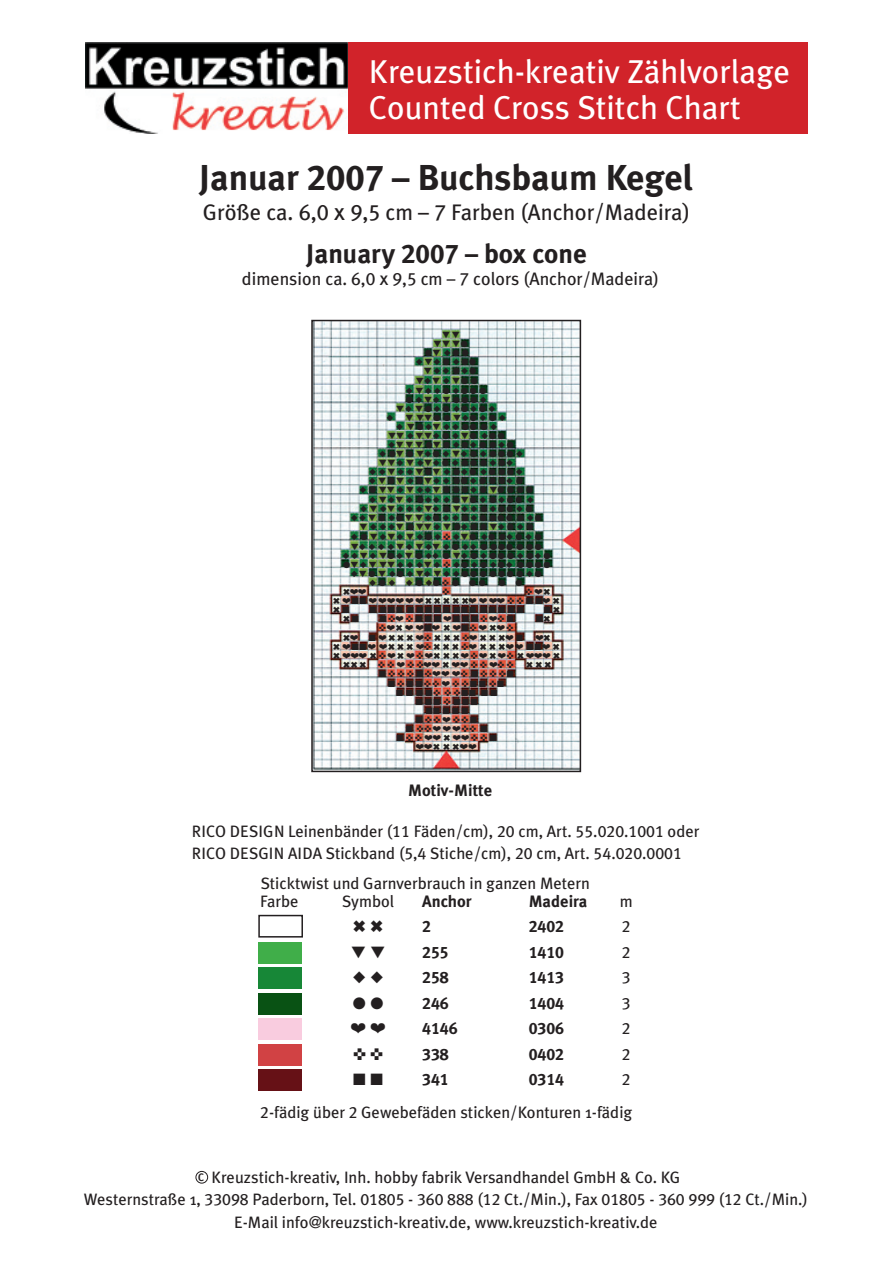
<style>
.page{position:relative;width:893px;height:1263px;background:#fff}
.page>*{position:absolute;margin:0;border:0;box-sizing:border-box;transform-origin:0 0}
.t1{font:700 36px "Meta Plus";color:#231f20}
.t2{font:33px/36px "Meta Plus";color:#fff}
.t3{font:700 27px "Meta Plus";color:#231f20}
.t4{font:22.5px "Meta Plus";color:#231f20}
.t5{font:18px "Meta Plus";color:#231f20}
.t6{font:16.5px/22.5px "Meta Plus";color:#231f20;text-align:center}
.t7{font:16.5px "Meta Plus Bold Caps";color:#231f20}
.t8{font:700 16.5px "Meta Plus";color:#231f20}
.t9{font:16.5px "Meta Plus Book Caps";color:#231f20}
.t10{font:14.85px "Meta Plus";color:#231f20}
.t11{font:9px/9.4px "Zapf Dingbats ITC";color:#231f20}
.s1{font-family:"Meta Plus Bold Caps";font-weight:400}
.s2{font-family:"Meta Plus Book Caps"}
</style>
<div class="page">
<img style="left:314px;top:323px;width:264px;height:446px">
<div style="left:311px;top:320px;width:270px;height:452px;border:2px solid #231f20"></div>
<div style="left:85px;top:43px;width:723px;height:91px;background:#d1232a"></div>
<div style="left:85px;top:43px;width:262px;height:94px;background:#fff"></div>
<img style="left:85px;top:43px;width:262px;height:90px">
<div style="left:196px;top:1171px;width:12px;height:12px;border:1px solid #231f20;border-radius:50%"></div>
<div style="left:259px;top:942px;width:43px;height:21px;background:#40ae49"></div>
<div style="left:258px;top:915px;width:45px;height:22px;border:1px solid #231f20"></div>
<div style="left:259px;top:967px;width:43px;height:22px;background:#178737"></div>
<div style="left:259px;top:993px;width:43px;height:21px;background:#095214"></div>
<div style="left:259px;top:1018px;width:43px;height:22px;background:#f9ccdf"></div>
<div style="left:259px;top:1044px;width:43px;height:21px;background:#d14244"></div>
<div style="left:259px;top:1069px;width:43px;height:22px;background:#661116"></div>
<svg style="left:442px;top:332px;width:18px;height:6px"></svg>
<svg style="left:499px;top:579px;width:23px;height:7px"></svg>
<svg style="left:443px;top:588px;width:6px;height:7px"></svg>
<svg style="left:343px;top:616px;width:15px;height:6px"></svg>
<svg style="left:536px;top:607px;width:24px;height:15px"></svg>
<svg style="left:536px;top:635px;width:14px;height:6px"></svg>
<h2 class="t2" style="left:369px;top:54px;width:423px">Kreuzstich-kreativ Zählvorlage<br>Counted Cross Stitch Chart</h2>
<h1 class="t1" style="left:199px;top:156px;width:496px">Januar <span class="s1">2007</span> – Buchsbaum Kegel</h1>
<h3 class="t4" style="left:203px;top:199px;width:489px">Größe ca. <span class="s2">6,0 x 9,5</span> cm – <span class="s2">7</span> Farben (Anchor/Madeira)</h3>
<h3 class="t3" style="left:306px;top:238px;width:282px">January <span class="s1">2007</span> – box cone</h3>
<h3 class="t5" style="left:242px;top:268px;width:419px">dimension ca. <span class="s2">6,0 x 9,5</span> cm <span class="s2">– 7</span> colors (Anchor/Madeira)</h3>
<p class="t11" style="left:433px;top:339px;width:36px">▼▼▼●</p>
<p class="t11" style="left:425px;top:348px;width:45px">●▼ ◆ ● ●</p>
<p class="t11" style="left:416px;top:357px;width:62px">◆ ▼ ◆ ● ◆ ●●</p>
<p class="t11" style="left:424px;top:366px;width:54px">▼ ◆ ◆ ●◆●</p>
<p class="t11" style="left:416px;top:376px;width:64px">▼◆▼ ◆ ▼● ●</p>
<p class="t11" style="left:406px;top:386px;width:82px">◆ ▼ ◆ ◆ ● ◆ ● ● ●</p>
<p class="t11" style="left:406px;top:395px;width:83px">● ◆ ▼◆ ▼ ● ● ● ◆</p>
<p class="t11" style="left:396px;top:404px;width:101px">▼◆ ▼ ● ◆ ● ◆●◆● ◆</p>
<p class="t11" style="left:386px;top:413px;width:121px">◆ ▼ ▼▼ ● ● ▼◆● ◆ ● ◆</p>
<p class="t11" style="left:396px;top:423px;width:102px">◆ ▼ ● ◆▼ ◆ ◆ ●● ● ◆</p>
<p class="t11" style="left:388px;top:432px;width:118px">▼▼ ◆ ▼ ▼ ◆ ● ◆ ▼● ◆ ● ●</p>
<p class="t11" style="left:388px;top:441px;width:127px">◆▼ ▼ ▼ ●▼ ● ◆ ● ◆ ● ● ◆ ●</p>
<p class="t11" style="left:379px;top:450px;width:145px">◆ ●▼ ● ▼◆● ◆ ▼◆ ● ◆ ● ● ● ◆</p>
<p class="t11" style="left:379px;top:459px;width:136px">▼▼◆ ▼ ◆▼◆ ● ◆ ● ● ● ◆ ●◆</p>
<p class="t11" style="left:369px;top:468px;width:155px">◆ ◆ ▼ ◆ ◆ ▼ ●▼ ◆ ●◆ ● ◆ ● ● ● ◆</p>
<p class="t11" style="left:369px;top:477px;width:156px">◆ ▼●▼ ◆ ●▼◆ ◆ ●●◆ ● ● ●◆ ●</p>
<p class="t11" style="left:360px;top:486px;width:175px">◆ ● ▼▼ ◆ ▼ ◆◆▼ ● ● ● ◆ ● ▼● ● ● ●</p>
<p class="t11" style="left:369px;top:495px;width:166px">◆ ▼◆▼ ◆ ●◆◆ ◆ ●▼● ◆ ● ◆ ● ● ◆</p>
<p class="t11" style="left:360px;top:504px;width:174px">◆ ▼ ◆▼ ◆ ◆ ◆ ▼◆ ● ▼◆ ◆ ● ◆●● ◆ ●</p>
<p class="t11" style="left:351px;top:513px;width:193px">◆◆▼ ● ◆●▼ ▼ ◆● ◆ ◆ ● ◆ ● ●●● ● ◆●</p>
<p class="t11" style="left:359px;top:522px;width:176px">▼ ◆ ◆ ◆▼ ● ▼▼ ◆ ▼ ●◆ ● ● ▼◆ ● ◆ ●</p>
<p class="t11" style="left:351px;top:532px;width:193px">◆ ● ▼ ◆▼◆ ▼ ◆ ● ◆ ✜ ◆▼● ◆● ●◆ ● ◆ ●</p>
<p class="t11" style="left:351px;top:542px;width:193px">▼◆ ◆ ◆ ◆ ▼ ◆ ▼ ◆▼ ◆ ● ◆◆ ● ●●● ● ● ●</p>
<p class="t11" style="left:343px;top:551px;width:209px">◆ ◆ ▼ ◆ ▼●◆▼ ● ◆◆ ● ▼◆ ● ◆ ●● ● ◆ ●◆●</p>
<p class="t11" style="left:343px;top:560px;width:209px">●▼ ◆ ▼ ▼▼ ◆ ◆ ◆ ▼ ◆ ✜ ◆ ● ◆ ● ◆●◆ ● ● ● ●</p>
<p class="t11" style="left:351px;top:569px;width:193px">◆▼● ▼ ◆● ◆ ▼◆ ▼ ◆ ◆ ● ● ● ● ● ● ● ◆ ●</p>
<p class="t11" style="left:369px;top:578px;width:118px">◆ ● ◆ ◆ ● ◆● ✜ ● ● ●</p>
<p class="t11" style="left:343px;top:587px;width:25px">✖❤❤</p>
<p class="t11" style="left:333px;top:587px;width:228px;text-indent:192px">✜ ❤✖<br>✖ ❤■■ ❤ ❤❤❤ ❤ ❤ ✖ ✖ ✖ ✖ ✖❤ ❤ ❤❤ ✜ ✜ ■ ■❤ ✖ ✖ ■</p>
<p class="t11" style="left:369px;top:606px;width:156px">■ ■■■ ■ ■ ■ ■ ■ ■■ ■ ■ ■ ■ ■ ■</p>
<p class="t11" style="left:380px;top:615px;width:135px">■ ✜❤ ✜ ■ ■ ■ ❤ ■ ■ ■ ✜ ❤✜ ■</p>
<p class="t11" style="left:343px;top:623px;width:181px;text-indent:36px">✜❤✖ ❤ ❤■❤ ✖ ❤■ ✜ ❤ ✖❤ ✜ ✖❤ ■ ❤ ✖ ✖ ✖ ❤✜ ✖ ✖ ✖ ✜❤ ✖ ✖ ✖❤ ■</p>
<p class="t11" style="left:333px;top:642px;width:228px">✖ ❤■■ ❤ ❤ ✖ ✖ ✖ ❤✜ ✖ ✖ ✖ ✜❤ ✖ ✖ ✖❤❤ ■■❤ ✖</p>
<p class="t11" style="left:333px;top:651px;width:228px">✖ ❤❤❤ ✖ ✜ ❤ ✖ ❤ ✜ ❤✖ ✖ ✖ ❤ ✜ ❤ ✖ ❤✜ ✖ ❤❤❤ ✖</p>
<p class="t11" style="left:343px;top:660px;width:25px">✖✖✖</p>
<p class="t11" style="left:378px;top:660px;width:137px">✜ ✜ ❤ ✜ ✜❤❤ ✖ ❤❤ ✜ ✜ ❤✜ ✜</p>
<p class="t11" style="left:526px;top:660px;width:27px">✖ ✖ ✖</p>
<p class="t11" style="left:379px;top:669px;width:136px">■ ✜ ✜ ✜ ■ ✜❤❤ ❤✜ ■ ✜ ✜ ✜■</p>
<p class="t11" style="left:388px;top:679px;width:117px">■ ✜ ■ ■ ✜ ✜ ❤ ✜ ✜ ■ ■ ✜■</p>
<p class="t11" style="left:396px;top:688px;width:103px">■ ■ ■ ■✜ ✜ ✜■■ ■ ■</p>
<p class="t11" style="left:416px;top:697px;width:63px">■ ■ ■ ✜ ■ ■ ■</p>
<p class="t11" style="left:426px;top:706px;width:44px">■■ ■ ■ ■</p>
<p class="t11" style="left:416px;top:715px;width:63px">■ ✜ ✜ ❤ ✜ ✜ ■</p>
<p class="t11" style="left:406px;top:724px;width:83px">■ ✜✜ ❤ ❤ ❤✜✜ ■</p>
<p class="t11" style="left:397px;top:733px;width:102px;line-height:9px;text-align:center">■ ✜ ✜ ❤❤ ✖ ❤❤ ✜ ✜ ■ ❤❤✖ ✖ ✖❤❤</p>
<h3 class="t8" style="left:408px;top:781px;width:85px">Motiv-Mitte</h3>
<h3 class="t6" style="left:192px;top:819px;width:509px;text-align:left">RICO DESIGN Leinenbänder (<span class="s2">11</span> Fäden/cm), <span class="s2">20</span> cm, Art. <span class="s2">55.020.1001</span> oder<br>RICO DESGIN AIDA Stickband (<span class="s2">5,4</span> Stiche/cm), <span class="s2">20</span> cm, Art. <span class="s2">54.020.0001</span></h3>
<h3 class="t6" style="left:261px;top:872px;width:331px">Sticktwist und Garnverbrauch in ganzen Metern</h3>
<h3 class="t6" style="left:260px;top:889px;width:40px">Farbe</h3>
<h3 class="t6" style="left:342px;top:889px;width:54px">Symbol</h3>
<h3 class="t8" style="left:422px;top:891px;width:51px">Anchor</h3>
<h3 class="t8" style="left:529px;top:891px;width:60px">Madeira</h3>
<h3 class="t6" style="left:620px;top:889px;width:15px">m</h3>
<h3 class="t7" style="left:422px;top:917px;width:10px">2</h3>
<h3 class="t7" style="left:529px;top:917px;width:37px">2402</h3>
<h3 class="t9" style="left:622px;top:917px;width:10px">2</h3>
<h3 class="t7" style="left:422px;top:942px;width:28px">255</h3>
<h3 class="t7" style="left:529px;top:942px;width:37px">1410</h3>
<h3 class="t9" style="left:622px;top:942px;width:10px">2</h3>
<h3 class="t7" style="left:422px;top:968px;width:28px">258</h3>
<h3 class="t7" style="left:529px;top:968px;width:37px">1413</h3>
<h3 class="t9" style="left:622px;top:968px;width:10px">3</h3>
<h3 class="t7" style="left:422px;top:993px;width:28px">246</h3>
<h3 class="t7" style="left:529px;top:993px;width:37px">1404</h3>
<h3 class="t9" style="left:622px;top:993px;width:10px">3</h3>
<h3 class="t7" style="left:422px;top:1019px;width:37px">4146</h3>
<h3 class="t7" style="left:529px;top:1019px;width:37px">0306</h3>
<h3 class="t9" style="left:622px;top:1019px;width:10px">2</h3>
<h3 class="t7" style="left:422px;top:1044px;width:28px">338</h3>
<h3 class="t7" style="left:529px;top:1044px;width:37px">0402</h3>
<h3 class="t9" style="left:622px;top:1044px;width:10px">2</h3>
<h3 class="t7" style="left:422px;top:1070px;width:28px">341</h3>
<h3 class="t7" style="left:529px;top:1070px;width:37px">0314</h3>
<h3 class="t9" style="left:622px;top:1070px;width:10px">2</h3>
<h3 class="t6" style="left:260px;top:1101px;width:374px"><span class="s2">2</span>-fädig über <span class="s2">2</span> Gewebefäden sticken/Konturen 1-fädig</h3>
<p class="t6" style="left:84px;top:1166px;width:726px">Kreuzstich-kreativ, Inh. hobby fabrik Versandhandel GmbH &amp; Co. KG<br>Westernstraße 1, <span class="s2">33098</span> Paderborn, Tel. <span class="s2">01805 - 360 888</span> (<span class="s2">12</span> Ct./Min.), Fax <span class="s2">01805 - 360 999</span> (<span class="s2">12</span> Ct./Min.)<br>E-Mail info@kreuzstich-kreativ.de, www.kreuzstich-kreativ.de</p>
<h3 class="t10" style="left:198px;top:1167px;width:8px">c</h3>
</div>
